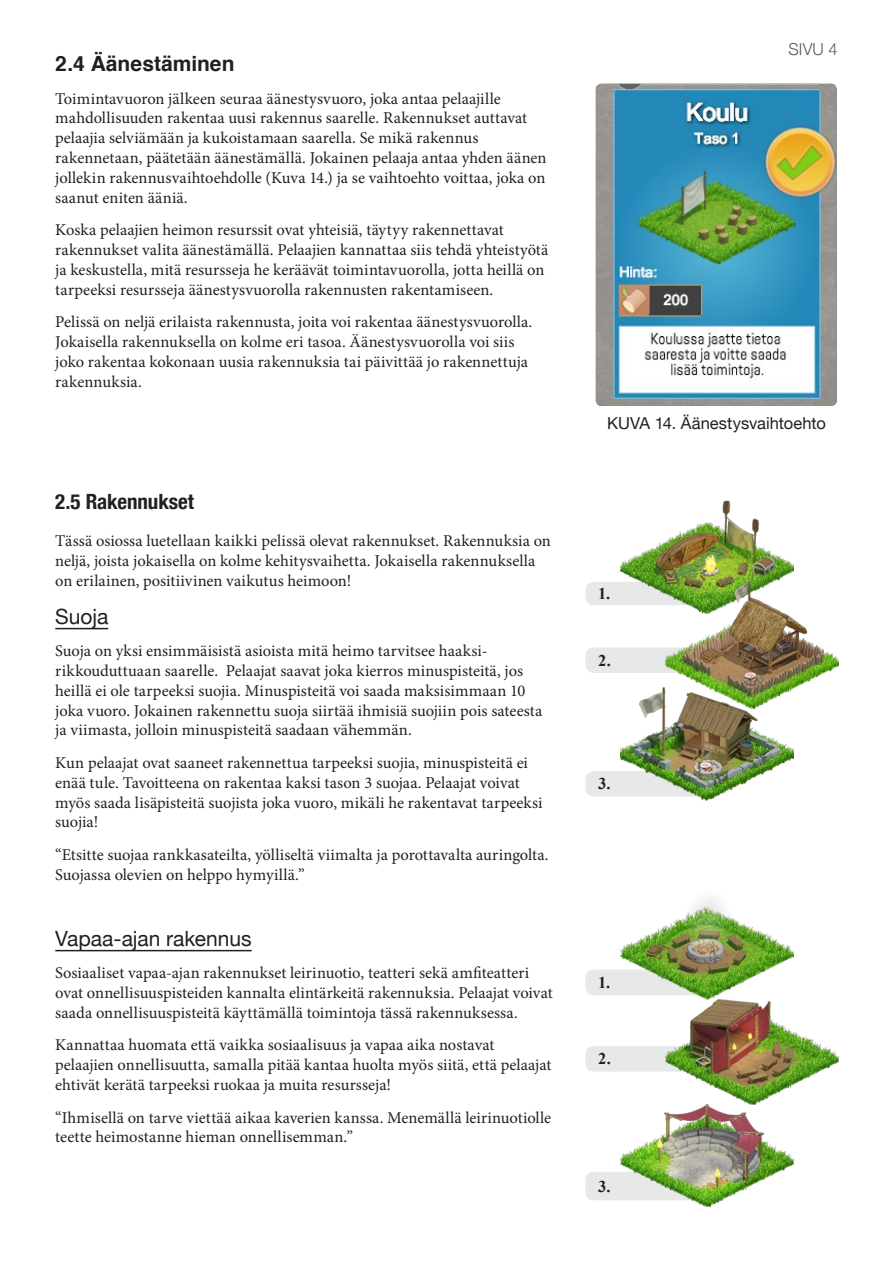
<style>
.page{position:relative;width:893px;height:1263px;background:#fff}
.page>*{position:absolute;margin:0;border:0;box-sizing:border-box;transform-origin:0 0}
.t1{font:21px "Helvetica Neue";color:#231f20}
.t2{font:700 21px "Helvetica";color:#231f20}
.t3{font:700 condensed 21px "Helvetica Neue";letter-spacing:-.005em;color:#231f20}
.t4{font:16.5px/19.8px "Minion Pro";letter-spacing:.005em;color:#231f20}
.t5{font:16.5px "Helvetica Neue";color:#231f20}
.t6{font:700 16.5px "Times New Roman";color:#231f20}
.t7{font:300 16.5px "Helvetica Neue";color:#58595b}
</style>
<div class="page">
<div style="left:585px;top:582px;width:122px;height:23px;background:#e7e8e8;border-radius:9px"></div>
<div style="left:585px;top:969px;width:122px;height:26px;background:#e7e8e8;border-radius:9px"></div>
<div style="left:585px;top:647px;width:132px;height:26px;background:#e7e8e8;border-radius:9px"></div>
<div style="left:585px;top:1046px;width:132px;height:26px;background:#e7e8e8;border-radius:9px"></div>
<div style="left:585px;top:771px;width:132px;height:26px;background:#e7e8e8;border-radius:9px"></div>
<div style="left:585px;top:1172px;width:122px;height:28px;background:#e7e8e8;border-radius:9px"></div>
<img style="left:620px;top:898px;width:173px;height:101px">
<img style="left:666px;top:999px;width:172px;height:105px">
<img style="left:620px;top:1104px;width:173px;height:103px">
<img style="left:620px;top:500px;width:173px;height:94px">
<img style="left:666px;top:582px;width:172px;height:107px">
<img style="left:620px;top:687px;width:173px;height:114px">
<hr style="left:55px;top:628px;width:53px;height:1px;background:#231f20">
<img style="left:596px;top:84px;width:241px;height:322px">
<hr style="left:55px;top:950px;width:197px;height:1px;background:#231f20">
<p class="t2" style="left:55px;top:47px;width:181px">2.4 Äänestäminen</p>
<p class="t4" style="left:55px;top:88px;width:493px">Toimintavuoron jälkeen seuraa äänestysvuoro, joka antaa pelaajille mahdollisuuden rakentaa uusi rakennus saarelle. Rakennukset auttavat pelaajia selviämään ja kukoistamaan saarella. Se mikä rakennus rakennetaan, päätetään äänestämällä. Jokainen pelaaja antaa yhden äänen jollekin rakennusvaihtoehdolle (Kuva 14.) ja se vaihtoehto voittaa, joka on saanut eniten ääniä.</p>
<p class="t4" style="left:55px;top:220px;width:495px">Koska pelaajien heimon resurssit ovat yhteisiä, täytyy rakennettavat rakennukset valita äänestämällä. Pelaajien kannattaa siis tehdä yhteistyötä ja keskustella, mitä resursseja he keräävät toimintavuorolla, jotta heillä on tarpeeksi resursseja äänestysvuorolla rakennusten rakentamiseen.</p>
<p class="t4" style="left:55px;top:312px;width:479px">Pelissä on neljä erilaista rakennusta, joita voi rakentaa äänestysvuorolla.<br>Jokaisella rakennuksella on kolme eri tasoa. Äänestysvuorolla voi siis joko rakentaa kokonaan uusia rakennuksia tai päivittää jo rakennettuja rakennuksia.</p>
<p class="t3" style="left:55px;top:484px;width:140px">2.5 Rakennukset</p>
<p class="t4" style="left:55px;top:531px;width:497px">Tässä osiossa luetellaan kaikki pelissä olevat rakennukset. Rakennuksia on neljä, joista jokaisella on kolme kehitysvaihetta. Jokaisella rakennuksella on erilainen, positiivinen vaikutus heimoon!</p>
<p class="t1" style="left:55px;top:598px;width:55px">Suoja</p>
<p class="t4" style="left:55px;top:641px;width:489px">Suoja on yksi ensimmäisistä asioista mitä heimo tarvitsee haaksi&shy;rikkouduttuaan saarelle. Pelaajat saavat joka kierros minuspisteitä, jos heillä ei ole tarpeeksi suojia. Minuspisteitä voi saada maksisimmaan 10 joka vuoro. Jokainen rakennettu suoja siirtää ihmisiä suojiin pois sateesta ja viimasta, jolloin minuspisteitä saadaan vähemmän.</p>
<p class="t4" style="left:55px;top:753px;width:489px">Kun pelaajat ovat saaneet rakennettua tarpeeksi suojia, minuspisteitä ei enää tule. Tavoitteena on rakentaa kaksi tason 3 suojaa. Pelaajat voivat myös saada lisäpisteitä suojista joka vuoro, mikäli he rakentavat tarpeeksi suojia!</p>
<p class="t4" style="left:55px;top:845px;width:495px">“Etsitte suojaa rankkasateilta, yölliseltä viimalta ja porottavalta auringolta.<br>Suojassa olevien on helppo hymyillä.”</p>
<p class="t1" style="left:55px;top:920px;width:198px">Vapaa-ajan rakennus</p>
<p class="t4" style="left:55px;top:963px;width:499px">Sosiaaliset vapaa-ajan rakennukset leirinuotio, teatteri sekä amfiteatteri ovat onnellisuuspisteiden kannalta elintärkeitä rakennuksia. Pelaajat voivat saada onnellisuuspisteitä käyttämällä toimintoja tässä rakennuksessa.</p>
<p class="t4" style="left:55px;top:1035px;width:498px">Kannattaa huomata että vaikka sosiaalisuus ja vapaa aika nostavat pelaajien onnellisuutta, samalla pitää kantaa huolta myös siitä, että pelaajat ehtivät kerätä tarpeeksi ruokaa ja muita resursseja!</p>
<p class="t4" style="left:55px;top:1107px;width:497px">“Ihmisellä on tarve viettää aikaa kaverien kanssa. Menemällä leirinuotiolle teette heimostanne hieman onnellisemman.”</p>
<p class="t7" style="left:789px;top:36px;width:51px">Sivu 4</p>
<p class="t5" style="left:607px;top:409px;width:220px">KUVA 14. Äänestysvaihtoehto</p>
<p class="t6" style="left:598px;top:582px;width:14px">1.</p>
<p class="t6" style="left:598px;top:649px;width:14px">2.</p>
<p class="t6" style="left:598px;top:772px;width:14px">3.</p>
<p class="t6" style="left:598px;top:971px;width:14px">1.</p>
<p class="t6" style="left:598px;top:1047px;width:14px">2.</p>
<p class="t6" style="left:598px;top:1175px;width:14px">3.</p>
</div>
